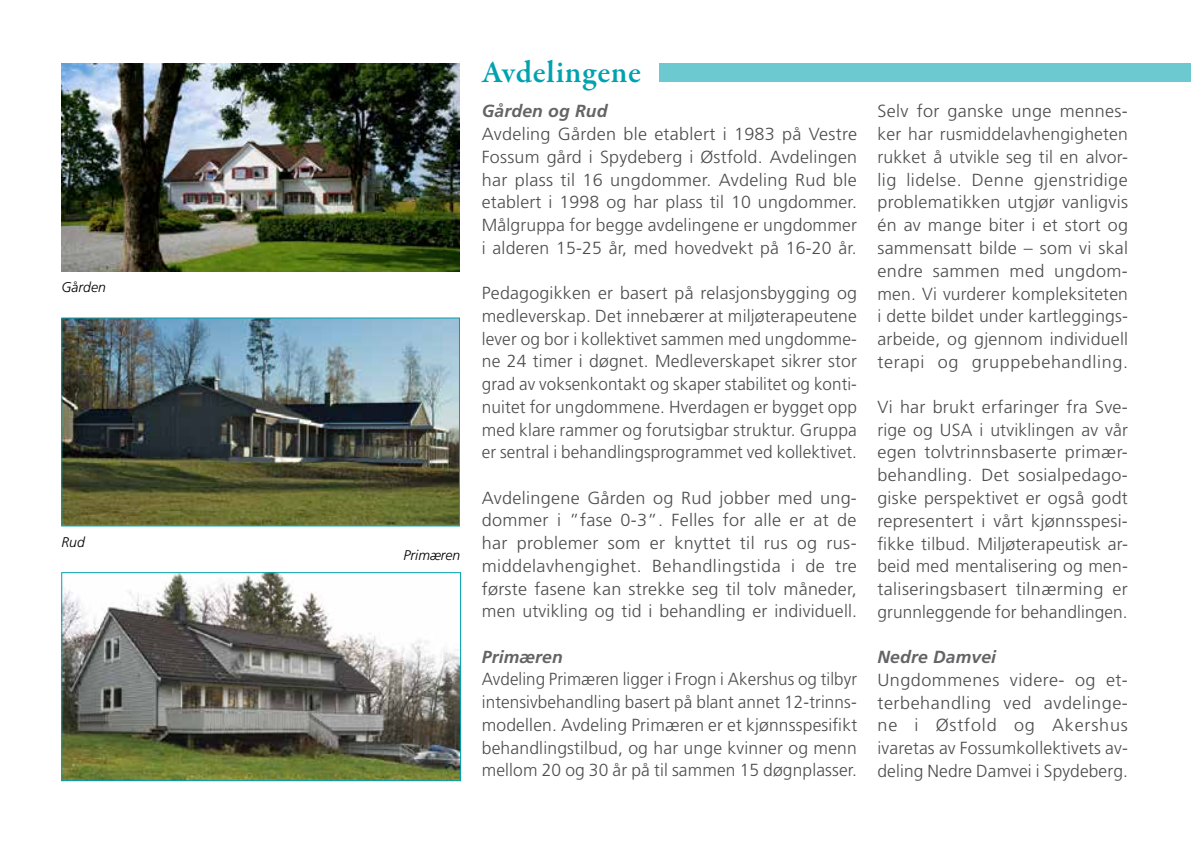
<style>
.page{position:relative;width:1191px;height:844px;background:#fff}
.page>*{position:absolute;margin:0;border:0;box-sizing:border-box;transform-origin:0 0}
.t1{font:600 31.5px "Garamond Premr Pro";letter-spacing:.015em;color:#00a2ae}
.t2{font:300 17.5px/22.8px "Frutiger";letter-spacing:.01em;color:#4d4d4f;text-align:justify}
.t3{font:italic 700 17.5px "Frutiger";letter-spacing:.01em;color:#636466}
.t4{font:italic 300 14px "Frutiger";color:#000}
</style>
<div class="page">
<img style="left:61px;top:63px;width:399px;height:208px">
<img style="left:63px;top:319px;width:395px;height:205px">
<div style="left:61px;top:317px;width:399px;height:209px;border:1px solid #00a2ae"></div>
<img style="left:63px;top:574px;width:396px;height:204px">
<div style="left:61px;top:572px;width:400px;height:208px;border:1px solid #00a2ae"></div>
<div style="left:659px;top:63px;width:531px;height:18px;background:#6cc9d0"></div>
<p class="t4" style="left:61px;top:279px;width:46px">Gården</p>
<p class="t4" style="left:61px;top:533px;width:25px">Rud</p>
<p class="t4" style="left:403px;top:547px;width:58px">Primæren</p>
<h1 class="t1" style="left:482px;top:53px;width:161px">Avdelingene</h1>
<p class="t3" style="left:482px;top:101px;width:127px">Gården og Rud</p>
<p class="t2" style="left:482px;top:123px;width:377px">Avdeling Gården ble etablert i 1983 på Vestre Fossum gård i Spydeberg i Østfold. Avdelingen har plass til 16 ungdommer. Avdeling Rud ble etablert i 1998 og har plass til 10 ungdommer.<br>Målgruppa for begge avdelingene er ungdommer i alderen 15-25 år, med hovedvekt på 16-20 år.</p>
<p class="t2" style="left:482px;top:282px;width:377px">Pedagogikken er basert på relasjonsbygging og medleverskap. Det innebærer at miljøterapeutene lever og bor i kollektivet sammen med ungdomme&shy;ne 24 timer i døgnet. Medleverskapet sikrer stor grad av voksenkontakt og skaper stabilitet og konti&shy;nuitet for ungdommene. Hverdagen er bygget opp med klare rammer og forutsigbar struktur. Gruppa er sentral i behandlingsprogrammet ved kollektivet.</p>
<p class="t2" style="left:482px;top:486px;width:377px">Avdelingene Gården og Rud jobber med ung&shy;dommer i ”fase 0-3”. Felles for alle er at de har problemer som er knyttet til rus og rus&shy;middelavhengighet. Behandlingstida i de tre første fasene kan strekke seg til tolv måneder, men utvikling og tid i behandling er individuell.</p>
<p class="t3" style="left:482px;top:646px;width:82px">Primæren</p>
<p class="t2" style="left:482px;top:668px;width:377px">Avdeling Primæren ligger i Frogn i Akershus og tilbyr intensivbehandling basert på blant annet 12-trinns&shy;modellen. Avdeling Primæren er et kjønnsspesifikt behandlingstilbud, og har unge kvinner og menn mellom 20 og 30 år på til sammen 15 døgnplasser.</p>
<p class="t2" style="left:877px;top:100px;width:252px">Selv for ganske unge mennes&shy;ker har rusmiddelavhengigheten rukket å utvikle seg til en alvor&shy;lig lidelse. Denne gjenstridige problematikken utgjør vanligvis én av mange biter i et stort og sammensatt bilde – som vi skal endre sammen med ungdom&shy;men. Vi vurderer kompleksiteten i dette bildet under kartleggings&shy;arbeide, og gjennom individuell terapi og gruppebehandling.</p>
<p class="t2" style="left:877px;top:395px;width:252px">Vi har brukt erfaringer fra Sve&shy;rige og USA i utviklingen av vår egen tolvtrinnsbaserte primær&shy;behandling. Det sosialpedago&shy;giske perspektivet er også godt representert i vårt kjønnsspesi&shy;fikke tilbud. Miljøterapeutisk ar&shy;beid med mentalisering og men&shy;taliseringsbasert tilnærming er grunnleggende for behandlingen.</p>
<p class="t3" style="left:877px;top:646px;width:120px">Nedre Damvei</p>
<p class="t2" style="left:877px;top:668px;width:252px">Ungdommenes videre- og et&shy;terbehandling ved avdelinge&shy;ne i Østfold og Akershus ivaretas av Fossumkollektivets av&shy;deling Nedre Damvei i Spydeberg.</p>
</div>
